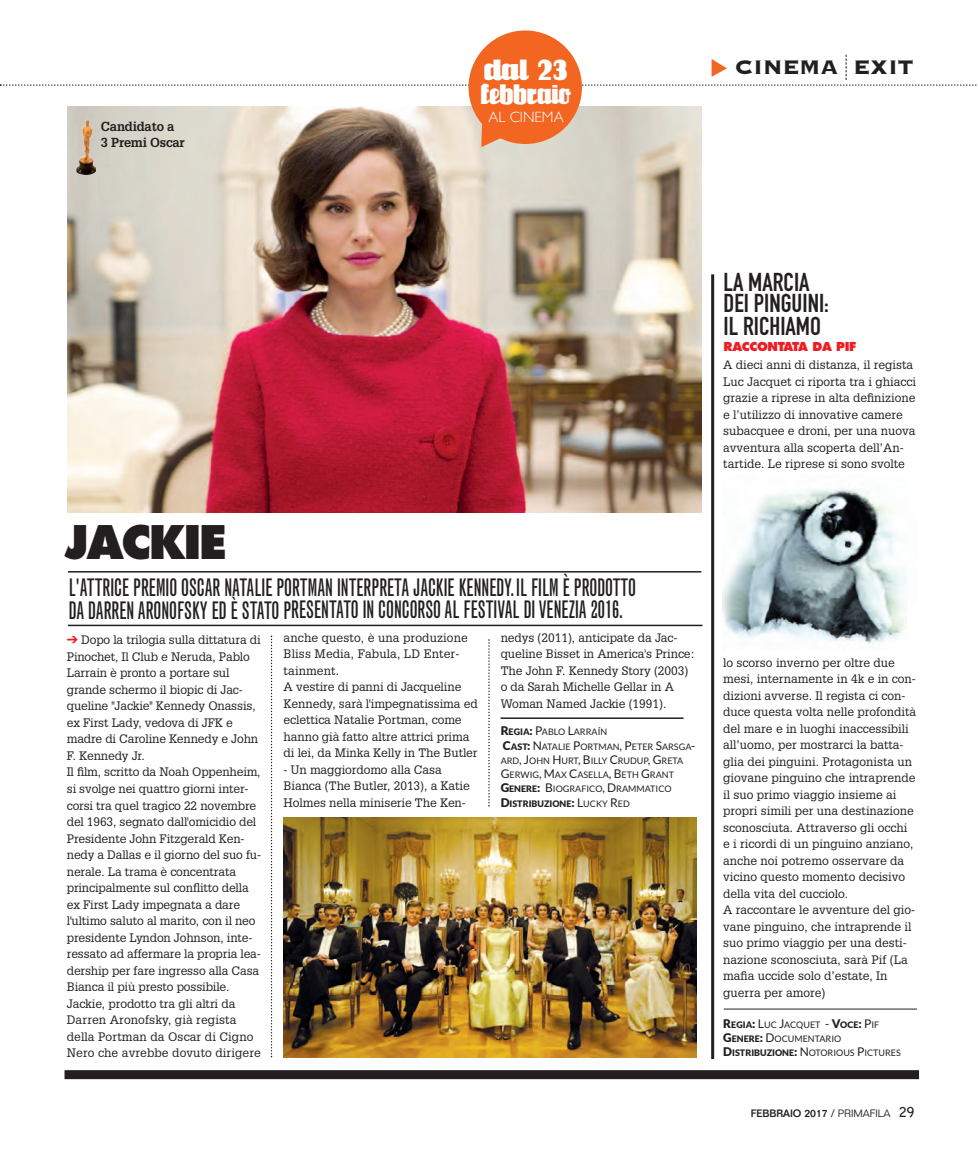
<style>
.page{position:relative;width:978px;height:1149px;background:#fff}
.page>*{position:absolute;margin:0;border:0;box-sizing:border-box;transform-origin:0 0}
.t1{font:800 45px "Futura";letter-spacing:-.05em;color:#231f20}
.t2{font:900 29.85px "Louisianne";color:#fff}
.t3{font:900 28.5px "Louisianne";color:#fff;scale:.85 1}
.t4{font:25.65px "Copperplate Gothic Std 33 BC";letter-spacing:-.015em;color:#231f20}
.t5{font:25.5px/21.9px "DIN Engschrift Std";color:#231f20}
.t6{font:24px/22.5px "Grotesque MT Std Extra Cond";color:#231f20;scale:.95 1}
.t7{font:300 15px "Gill Sans";color:#fff}
.t8{font:700 12.75px/15.3px "Glypha LT Std";letter-spacing:-.015em;color:#231f20}
.t9{font:12px/16.5px "Glypha LT Std";letter-spacing:-.005em;color:#231f20}
.t10{font:800 12px "Futura";letter-spacing:-.025em;color:#ee1d23}
.t11{font:500 10.5px "Folio Std";color:#231f20}
.t12{font:9px/14.2px "Lato";color:#231f20}
.s1{color:#ee1d23}
.s2{font-weight:900;font-size:12px}
.s3{font-weight:900}
.s4{font-size:12px}
.s5{font-weight:300}
.s6{font-family:"Bell Gothic Std";font-weight:700;font-size:13.5px}
</style>
<div class="page">
<img style="left:68px;top:106px;width:633px;height:407px">
<div style="left:65px;top:1069px;width:854px;height:9px;background:#231f20"></div>
<hr style="left:711px;top:274px;width:3px;height:784px;background:#231f20">
<img style="left:283px;top:817px;width:413px;height:239px">
<svg style="left:271px;top:635px;width:1px;height:421px"></svg>
<svg style="left:488px;top:639px;width:2px;height:167px"></svg>
<hr style="left:724px;top:1008px;width:193px;height:1px;background:#231f20">
<hr style="left:68px;top:571px;width:633px;height:1px;background:#231f20">
<hr style="left:68px;top:624px;width:634px;height:2px;background:#231f20">
<svg style="left:0;top:55px;width:977px;height:31px"></svg>
<hr style="left:501px;top:717px;width:183px;height:1px;background:#231f20">
<img style="left:723px;top:488px;width:184px;height:156px">
<div style="left:468px;top:30px;width:114px;height:114px;background:#f36621;border-radius:50%"></div>
<svg style="left:481px;top:123px;width:21px;height:24px"></svg>
<img style="left:76px;top:119px;width:20px;height:56px">
<p class="t8" style="left:101px;top:120px;width:85px">Candidato a<br>3 Premi Oscar</p>
<h2 class="t2" style="left:484px;top:52px;width:85px">dal 23</h2>
<h3 class="t3" style="left:481px;top:77px;width:107px">febbraio</h3>
<p class="t7" style="left:489px;top:111px;width:77px">AL CINEMA</p>
<h3 class="t4" style="left:735px;top:50px;width:180px">CINEMA EXIT</h3>
<h1 class="t1" style="left:65px;top:522px;width:164px">JACKIE</h1>
<h3 class="t6" style="left:69px;top:576px;width:598px">L'ATTRICE PREMIO OSCAR NATALIE PORTMAN INTERPRETA JACKIE KENNEDY. IL FILM È PRODOTTO<br>DA DARREN ARONOFSKY ED È STATO PRESENTATO IN CONCORSO AL FESTIVAL DI VENEZIA 2016.</h3>
<p class="t9" style="left:67px;top:632px;width:196px"><span class="s1">➔</span> Dopo la trilogia sulla dittatura di<br>Pinochet, Il Club e Neruda, Pablo<br>Larrain è pronto a portare sul grande schermo il biopic di Jac&shy;queline "Jackie" Kennedy Onassis, ex First Lady, vedova di JFK e madre di Caroline Kennedy e John<br>F. Kennedy Jr.<br>Il film, scritto da Noah Oppenheim, si svolge nei quattro giorni inter&shy;corsi tra quel tragico 22 novembre del 1963, segnato dall'omicidio del<br>Presidente John Fitzgerald Ken&shy;nedy a Dallas e il giorno del suo fu&shy;nerale. La trama è concentrata principalmente sul conflitto della ex First Lady impegnata a dare l'ultimo saluto al marito, con il neo presidente Lyndon Johnson, inte&shy;ressato ad affermare la propria lea&shy;dership per fare ingresso alla Casa<br>Bianca il più presto possibile.<br>Jackie, prodotto tra gli altri da<br>Darren Aronofsky, già regista della Portman da Oscar di Cigno<br>Nero che avrebbe dovuto dirigere</p>
<p class="t9" style="left:284px;top:630px;width:196px">anche questo, è una produzione<br>Bliss Media, Fabula, LD Enter&shy;tainment.<br>A vestire di panni di Jacqueline<br>Kennedy, sarà l'impegnatissima ed eclettica Natalie Portman, come hanno già fatto altre attrici prima di lei, da Minka Kelly in The Butler</p>
<p class="t9" style="left:501px;top:630px;width:196px">nedys (2011), anticipate da Jac&shy;queline Bisset in America's Prince:<br>The John F. Kennedy Story (2003) o da Sarah Michelle Gellar in A<br>Woman Named Jackie (1991).</p>
<p class="t12" style="left:501px;top:725px;width:196px"><span class="s2">R</span><span class="s3">EGIA</span><span class="s2">:</span> <span class="s4">P</span>ABLO <span class="s4">L</span>ARRAÍN<br><span class="s2">C</span><span class="s3">AST</span><span class="s2">:</span> <span class="s4">N</span>ATALIE <span class="s4">P</span>ORTMAN<span class="s4">, P</span>ETER <span class="s4">S</span>ARSGA<span class="s4">-<br></span>ARD<span class="s4">, J</span>OHN <span class="s4">H</span>URT<span class="s4">, B</span>ILLY <span class="s4">C</span>RUDUP<span class="s4">, G</span>RETA<br><span class="s4">G</span>ERWIG<span class="s4">, M</span>AX <span class="s4">C</span>ASELLA<span class="s4">, B</span>ETH <span class="s4">G</span>RANT<br><span class="s2">G</span><span class="s3">ENERE</span><span class="s2">:</span> <span class="s4">B</span>IOGRAFICO<span class="s4">, D</span>RAMMATICO<br><span class="s2">D</span><span class="s3">ISTRIBUZIONE</span><span class="s2">:</span> <span class="s4">L</span>UCKY <span class="s4">R</span>ED</p>
<p class="t9" style="left:284px;top:762px;width:188px">- Un maggiordomo alla Casa<br>Bianca (The Butler, 2013), a Katie<br>Holmes nella miniserie The Ken-</p>
<h3 class="t5" style="left:724px;top:271px;width:107px">LA MARCIA<br>DEI PINGUINI:<br>IL RICHIAMO</h3>
<p class="t10" style="left:724px;top:341px;width:134px">RACCONTATA DA PIF</p>
<p class="t9" style="left:723px;top:358px;width:194px">A dieci anni di distanza, il regista Luc Jacquet ci riporta tra i ghiacci grazie a riprese in alta definizione e l’utilizzo di innovative camere subacquee e droni, per una nuova avventura alla scoperta dell’An&shy;tartide. Le riprese si sono svolte</p>
<p class="t9" style="left:723px;top:655px;width:194px">lo scorso inverno per oltre due mesi, internamente in 4k e in con&shy;dizioni avverse. Il regista ci con&shy;duce questa volta nelle profondità del mare e in luoghi inaccessibili all’uomo, per mostrarci la batta&shy;glia dei pinguini. Protagonista un giovane pinguino che intraprende il suo primo viaggio insieme ai propri simili per una destinazione sconosciuta. Attraverso gli occhi e i ricordi di un pinguino anziano, anche noi potremo osservare da vicino questo momento decisivo della vita del cucciolo.<br>A raccontare le avventure del gio&shy;vane pinguino, che intraprende il suo primo viaggio per una desti&shy;nazione sconosciuta, sarà Pif (La mafia uccide solo d’estate, In guerra per amore)</p>
<p class="t12" style="left:723px;top:1017px;width:179px"><span class="s2">R</span><span class="s3">EGIA</span><span class="s2">:</span> <span class="s4">L</span>UC <span class="s4">J</span>ACQUET <span class="s4">-</span> <span class="s2">V</span><span class="s3">OCE</span><span class="s2">:</span> <span class="s4">P</span>IF<br><span class="s2">G</span><span class="s3">ENERE</span><span class="s2">:</span> <span class="s4">D</span>OCUMENTARIO<br><span class="s2">D</span><span class="s3">ISTRIBUZIONE</span><span class="s2">:</span> <span class="s4">N</span>OTORIOUS <span class="s4">P</span>ICTURES</p>
<p class="t11" style="left:751px;top:1109px;width:165px">FEBBRAIO 2017 / <span class="s5">PRIMAFILA</span> <span class="s6">29</span></p>
</div>
